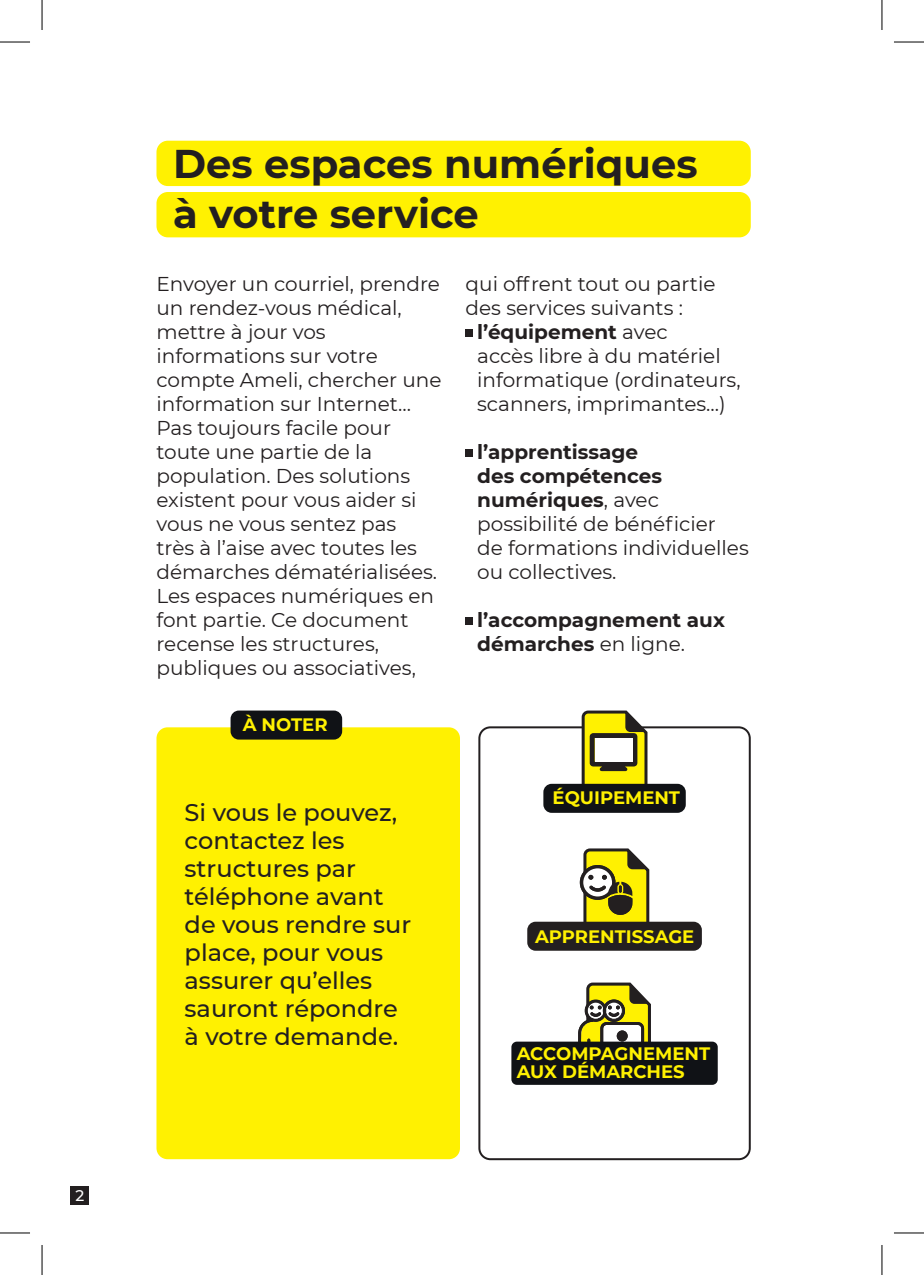
<style>
.page{position:relative;width:924px;height:1275px;background:#fff}
.page>*{position:absolute;margin:0;border:0;box-sizing:border-box;transform-origin:0 0}
.t1{font:700 40px/50px "Montserrat";color:#231f20}
.t2{font:500 24px/28px "Montserrat";color:#231f20}
.t3{font:20px/24px "Montserrat";color:#231f20}
.t4{font:700 20px/24px "Montserrat";color:#231f20}
.t5{font:700 18px/18px "Montserrat";color:#fff101}
.t6{font:500 15.4px "Montserrat";color:#fff}
.s1{font-weight:400}
.s2{font-weight:700}
</style>
<div class="page">
<div style="left:70px;top:1185px;width:19px;height:19px;background:#231f20"></div>
<div style="left:156px;top:727px;width:304px;height:432px;background:#fff101;border-radius:11px"></div>
<div style="left:478px;top:726px;width:272px;height:434px;border:2px solid #231f20;border-radius:11px"></div>
<svg style="left:580px;top:710px;width:68px;height:74px;background:#ada529"></svg>
<div style="left:594px;top:738px;width:38px;height:23px;background:#fff"></div>
<div style="left:543px;top:784px;width:142px;height:29px;background:#101216;border-radius:8px"></div>
<svg style="left:579px;top:848px;width:71px;height:73px"></svg>
<div style="left:527px;top:921px;width:174px;height:29px;background:#231f20;border-radius:8px"></div>
<svg style="left:578px;top:982px;width:73px;height:59px"></svg>
<div style="left:511px;top:1041px;width:206px;height:43px;background:#101216;border-radius:6px"></div>
<div style="left:156px;top:141px;width:594px;height:45px;background:#fff101;border-radius:11px"></div>
<div style="left:156px;top:192px;width:594px;height:45px;background:#fff101;border-radius:11px"></div>
<div style="left:465px;top:329px;width:7px;height:7px;background:#231f20"></div>
<div style="left:465px;top:449px;width:7px;height:7px;background:#231f20"></div>
<div style="left:465px;top:617px;width:7px;height:7px;background:#231f20"></div>
<div style="left:230px;top:710px;width:112px;height:29px;background:#101216;border-radius:8px"></div>
<hr style="left:0;top:42px;width:30px;height:1px;background:#000">
<hr style="left:893px;top:42px;width:30px;height:1px;background:#000">
<hr style="left:0;top:1232px;width:30px;height:1px;background:#000">
<hr style="left:893px;top:1232px;width:30px;height:1px;background:#000">
<hr style="left:42px;top:0;width:1px;height:30px;background:#000">
<hr style="left:42px;top:1245px;width:1px;height:30px;background:#000">
<hr style="left:881px;top:0;width:1px;height:30px;background:#000">
<hr style="left:881px;top:1245px;width:1px;height:30px;background:#000">
<p class="t6" style="left:75px;top:1184px;width:10px">2</p>
<h1 class="t1" style="left:173px;top:136px;width:525px">Des espaces numériques à votre service</h1>
<p class="t3" style="left:156px;top:271px;width:286px">Envoyer un courriel, prendre un rendez-vous médical, mettre à jour vos informations sur votre compte Ameli, chercher une information sur Internet…<br>Pas toujours facile pour toute une partie de la population. Des solutions existent pour vous aider si vous ne vous sentez pas<br>très à l’aise avec toutes les démarches dématérialisées.<br>Les espaces numériques en font partie. Ce document recense les structures, publiques ou associatives,</p>
<p class="t3" style="left:465px;top:271px;width:251px">qui offrent tout ou partie</p>
<p class="t3" style="left:465px;top:295px;width:219px">des services suivants :</p>
<p class="t4" style="left:477px;top:318px;width:192px">l’équipement <span class="s1">avec</span></p>
<p class="t3" style="left:477px;top:343px;width:245px">accès libre à du matériel</p>
<p class="t3" style="left:477px;top:367px;width:265px">informatique (ordinateurs,</p>
<p class="t3" style="left:477px;top:391px;width:250px">scanners, imprimantes…)</p>
<p class="t3" style="left:477px;top:439px;width:273px"><span class="s2">l’apprentissage<br>des compétences numériques</span>, avec possibilité de bénéficier<br>de formations individuelles ou collectives.</p>
<p class="t4" style="left:477px;top:606px;width:249px">l’accompagnement aux démarches <span class="s1">en ligne.</span></p>
<p class="t5" style="left:242px;top:714px;width:86px">À NOTER</p>
<p class="t2" style="left:184px;top:797px;width:228px">Si vous le pouvez, contactez les structures par téléphone avant de vous rendre sur place, pour vous assurer qu’elles sauront répondre à votre demande.</p>
<p class="t5" style="left:552px;top:787px;width:129px">ÉQUIPEMENT</p>
<p class="t5" style="left:534px;top:927px;width:161px">APPRENTISSAGE</p>
<p class="t5" style="left:516px;top:1043px;width:195px">ACCOMPAGNEMENT<br>AUX DÉMARCHES</p>
</div>
